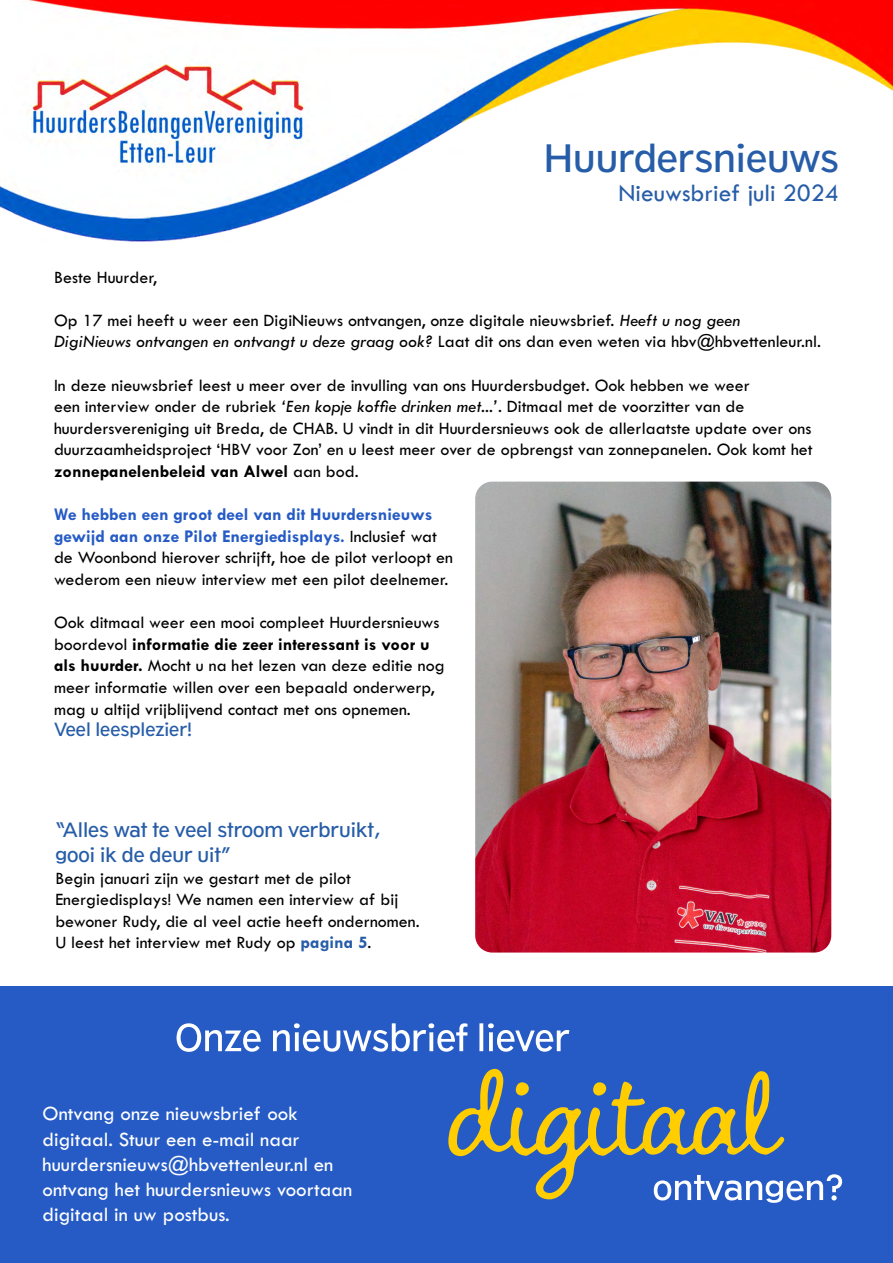
<style>
.page{position:relative;width:893px;height:1263px;background:#fff}
.page>*{position:absolute;margin:0;border:0;box-sizing:border-box;transform-origin:0 0}
.t1{font:37.5px "Tw Cen Class MT Std";color:#275da8}
.t2{font:25.5px "Tw Cen";color:#275da8}
.t3{font:21px/25.2px "Tw Cen MT Std";color:#fff}
.t4{font:19.5px/25.2px "Tw Cen Class MT Std";color:#275da8}
.t5{font:18px/21.6px "Tw Cen MT Std";color:#000}
.t6{font:18px "Tw Cen Class MT Std";color:#275da8}
.s1{font-style:italic}
.s2{font-weight:700}
.s3{font-weight:700;color:#265bc6}
.s4{font-weight:700;color:#275da8}
</style>
<div class="page">
<img style="left:0;top:0;width:893px;height:241px">
<div style="left:0;top:986px;width:893px;height:277px;background:#265bc6"></div>
<svg style="left:177px;top:1023px;width:392px;height:29px"></svg>
<svg style="left:448px;top:1069px;width:394px;height:134px"></svg>
<img style="left:475px;top:482px;width:356px;height:470px">
<h1 class="t1" style="left:544px;top:134px;width:297px">Huurdersnieuws</h1>
<h2 class="t2" style="left:618px;top:178px;width:222px">Nieuwsbrief juli 2024</h2>
<p class="t5" style="left:54px;top:266px;width:105px">Beste Huurder,</p>
<p class="t5" style="left:54px;top:309px;width:768px">Op 17 mei heeft u weer een DigiNieuws ontvangen, onze digitale nieuwsbrief. <span class="s1">Heeft u nog geen<br>DigiNieuws ontvangen en ontvangt u deze graag ook?</span> Laat dit ons dan even weten via hbv@hbvettenleur.nl.</p>
<p class="t5" style="left:54px;top:374px;width:760px">In deze nieuwsbrief leest u meer over de invulling van ons Huurdersbudget. Ook hebben we weer<br>een interview onder de rubriek <span class="s1">‘Een kopje koffie drinken met...’</span>. Ditmaal met de voorzitter van de huurdersvereniging uit Breda, de CHAB. U vindt in dit Huurdersnieuws ook de allerlaatste update over ons duurzaamheidsproject ‘HBV voor Zon’ en u leest meer over de opbrengst van zonnepanelen. Ook komt het <span class="s2">zonnepanelenbeleid van Alwel</span> aan bod.</p>
<p class="t5" style="left:54px;top:504px;width:401px"><span class="s3">We hebben een groot deel van dit Huurdersnieuws gewijd aan onze Pilot Energiedisplays.</span> Inclusief wat de Woonbond hierover schrijft, hoe de pilot verloopt en wederom een nieuw interview met een pilot deelnemer.</p>
<p class="t5" style="left:54px;top:612px;width:392px">Ook ditmaal weer een mooi compleet Huurdersnieuws boordevol <span class="s2">informatie die zeer interessant is voor u als huurder.</span> Mocht u na het lezen van deze editie nog meer informatie willen over een bepaald onderwerp, mag u altijd vrijblijvend contact met ons opnemen.</p>
<p class="t6" style="left:54px;top:718px;width:140px">Veel leesplezier!</p>
<p class="t4" style="left:55px;top:816px;width:327px">“Alles wat te veel stroom verbruikt, gooi ik de deur uit”</p>
<p class="t5" style="left:55px;top:867px;width:366px">Begin januari zijn we gestart met de pilot Energiedisplays! We namen een interview af bij bewoner Rudy, die al veel actie heeft ondernomen.<br>U leest het interview met Rudy op <span class="s4">pagina 5</span>.</p>
<p class="t3" style="left:43px;top:1101px;width:311px">Ontvang onze nieuwsbrief ook digitaal. Stuur een e-mail naar huurdersnieuws@hbvettenleur.nl en ontvang het huurdersnieuws voortaan digitaal in uw postbus.</p>
</div>
